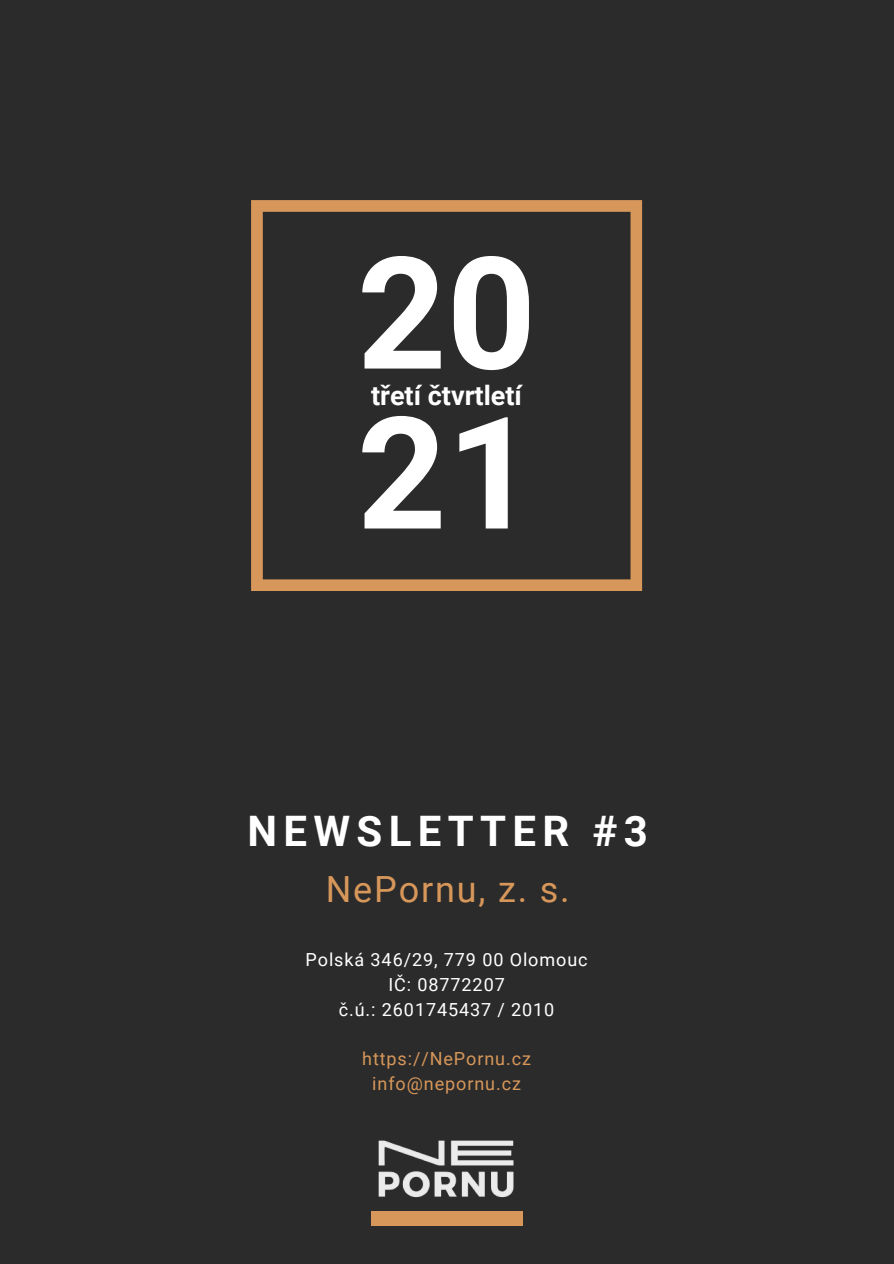
<style>
.page{position:relative;width:894px;height:1264px;background:#fff}
.page>*{position:absolute;margin:0;border:0;box-sizing:border-box;transform-origin:0 0}
.t1{font:700 156.15px/159.9px "Roboto";color:#fff}
.t2{font:700 42px "Roboto";letter-spacing:.15em;color:#fff}
.t3{font:36px "Roboto";letter-spacing:.05em;color:#d7975a}
.t4{font:700 27px "Roboto";color:#fff}
.t5{font:18px/24.8px "Roboto";letter-spacing:.05em;color:#fff;text-align:center}
.t6{font:18px/24.8px "Roboto";letter-spacing:.05em;color:#d7975a;text-align:center}
</style>
<div class="page">
<div style="left:0;top:0;width:893px;height:1263px;background:#2b2b2b"></div>
<img style="left:378px;top:1140px;width:136px;height:58px">
<div style="left:446px;top:1211px;width:77px;height:14px;background:#d7975a"></div>
<div style="left:371px;top:1211px;width:76px;height:14px;background:#d7975a"></div>
<svg style="left:251px;top:200px;width:391px;height:391px"></svg>
<h1 class="t1" style="left:357px;top:235px;width:181px">20<br>21</h1>
<h3 class="t4" style="left:371px;top:379px;width:152px">třetí čtvrtletí</h3>
<h2 class="t2" style="left:247px;top:807px;width:402px">NEWSLETTER #3</h2>
<h3 class="t3" style="left:326px;top:868px;width:245px">NePornu, z. s.</h3>
<p class="t5" style="left:305px;top:947px;width:283px">Polská 346/29, 779 00 Olomouc<br>IČ: 08772207<br>č.ú.: 2601745437 / 2010</p>
<p class="t6" style="left:362px;top:1046px;width:170px">https://NePornu.cz info@nepornu.cz</p>
</div>
